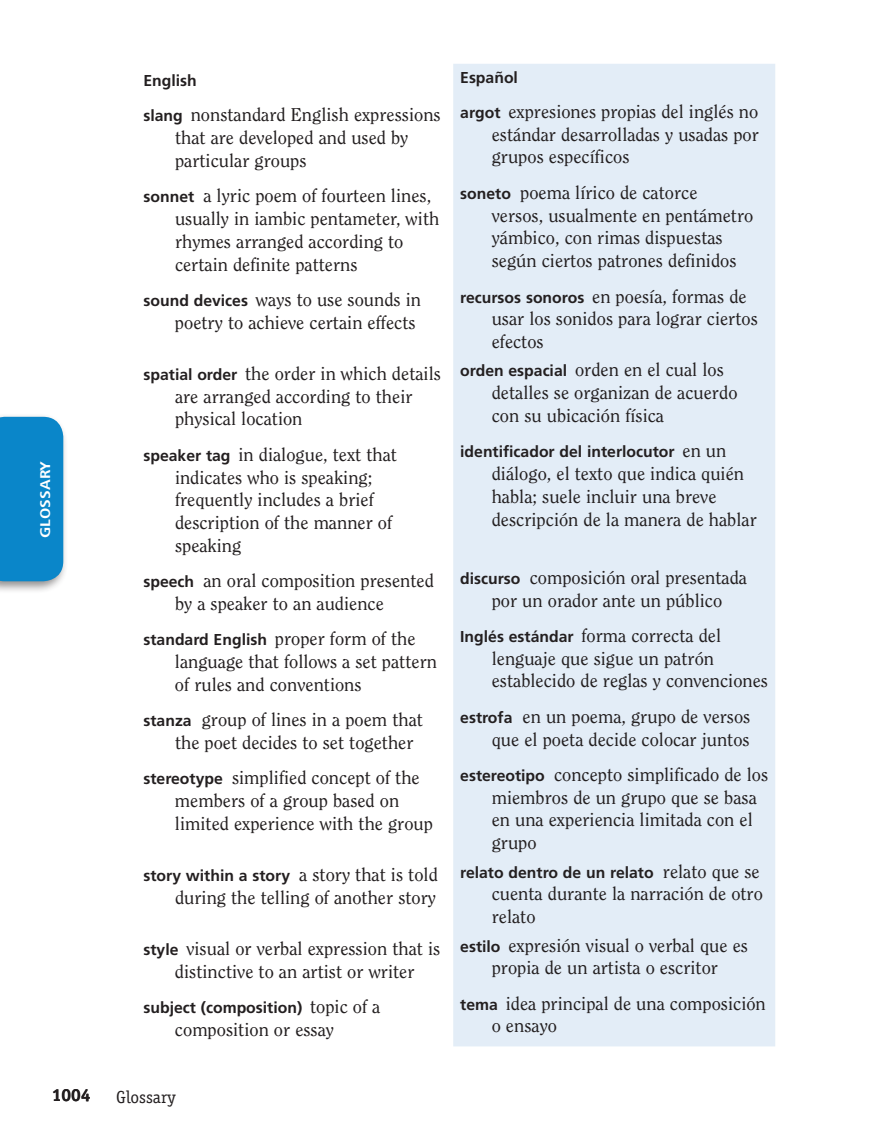
<style>
.page{position:relative;width:882px;height:1134px;background:#fff}
.page>*{position:absolute;margin:0;border:0;box-sizing:border-box;transform-origin:0 0}
.t1{font:18.38px/22.8px "Clearface";color:#231f20}
.t2{font:17.5px "Officina Serif";color:#231f20}
.t3{font:700 17.5px "Officina Sans";color:#231f20}
.t4{font:700 15.75px "Frutiger";color:#231f20}
.t5{font:700 condensed 14px "Frutiger";color:#fff;scale:1.25 1}
.s1{font-family:"Frutiger";font-weight:700;font-size:15.75px}
.s2{font-family:"Clearface";font-weight:400;font-size:18.38px}
</style>
<div class="page">
<div style="left:0;top:413px;width:68px;height:181px;background:#231f20;opacity:.5"></div>
<div style="left:0;top:417px;width:63px;height:164px;background:#0a86c9"></div>
<div style="left:453px;top:64px;width:322px;height:982px;background:#e3edf7"></div>
<p class="t5" style="left:37px;top:538px;width:63px;rotate:-90deg">GLOSSARY</p>
<p class="t4" style="left:144px;top:71px;width:55px">English</p>
<p class="t4" style="left:460px;top:68px;width:59px">Español</p>
<p class="t1" style="left:175px;top:103px;width:267px;text-indent:-32px"><span class="s1">slang</span> nonstandard English expressions that are developed and used by particular groups</p>
<p class="t1" style="left:492px;top:100px;width:269px;text-align:justify;text-indent:-32px"><span class="s1">argot</span> expresiones propias del inglés no estándar desarrolladas y usadas por grupos específicos</p>
<p class="t1" style="left:175px;top:184px;width:266px;text-indent:-32px"><span class="s1">sonnet</span> a lyric poem of fourteen lines, usually in iambic pentameter, with rhymes arranged according to certain definite patterns</p>
<p class="t1" style="left:492px;top:181px;width:263px;text-indent:-32px"><span class="s1">soneto</span> poema lírico de catorce versos, usualmente en pentámetro yámbico, con rimas dispuestas según ciertos patrones definidos</p>
<p class="t1" style="left:175px;top:288px;width:248px;text-indent:-31px"><span class="s1">sound devices</span> ways to use sounds in poetry to achieve certain effects</p>
<p class="t1" style="left:492px;top:284px;width:268px;text-indent:-31px"><span class="s1">recursos sonoros</span> en poesía, formas de usar los sonidos para lograr ciertos efectos</p>
<p class="t1" style="left:175px;top:362px;width:267px;text-indent:-32px"><span class="s1">spatial order</span> the order in which details are arranged according to their physical location</p>
<p class="t1" style="left:492px;top:358px;width:247px;text-indent:-32px"><span class="s1">orden espacial</span> orden en el cual los detalles se organizan de acuerdo con su ubicación física</p>
<p class="t1" style="left:175px;top:443px;width:224px;text-indent:-32px"><span class="s1">speaker tag</span> in dialogue, text that indicates who is speaking; frequently includes a brief description of the manner of speaking</p>
<p class="t4" style="left:460px;top:443px;width:268px">identificador del interlocutor <span class="s2">en un</span></p>
<p class="t1" style="left:492px;top:462px;width:267px">diálogo, el texto que indica quién habla; suele incluir una breve descripción de la manera de hablar</p>
<p class="t1" style="left:175px;top:569px;width:260px;text-indent:-32px"><span class="s1">speech</span> an oral composition presented by a speaker to an audience</p>
<p class="t1" style="left:460px;top:566px;width:288px;text-align:center"><span class="s1">discurso</span> composición oral presentada por un orador ante un público</p>
<p class="t4" style="left:144px;top:631px;width:274px">standard English <span class="s2">proper form of the</span></p>
<p class="t1" style="left:175px;top:650px;width:264px">language that follows a set pattern of rules and conventions</p>
<p class="t1" style="left:492px;top:624px;width:278px;text-indent:-32px"><span class="s1">Inglés estándar</span> forma correcta del lenguaje que sigue un patrón establecido de reglas y convenciones</p>
<p class="t1" style="left:175px;top:708px;width:249px;text-indent:-32px"><span class="s1">stanza</span> group of lines in a poem that the poet decides to set together</p>
<p class="t1" style="left:460px;top:705px;width:292px;text-align:right"><span class="s1">estrofa</span> en un poema, grupo de versos que el poeta decide colocar juntos</p>
<p class="t1" style="left:175px;top:766px;width:260px;text-indent:-31px"><span class="s1">stereotype</span> simplified concept of the members of a group based on limited experience with the group</p>
<p class="t1" style="left:492px;top:763px;width:278px;text-indent:-32px"><span class="s1">estereotipo</span> concepto simplificado de los miembros de un grupo que se basa en una experiencia limitada con el grupo</p>
<p class="t4" style="left:144px;top:866px;width:296px">story within a story <span class="s2">a story that is told</span></p>
<p class="t1" style="left:175px;top:886px;width:263px">during the telling of another story</p>
<p class="t4" style="left:460px;top:863px;width:301px">relato dentro de un relato <span class="s2">relato que se</span></p>
<p class="t1" style="left:492px;top:882px;width:273px">cuenta durante la narración de otro relato</p>
<p class="t1" style="left:144px;top:937px;width:298px;text-align:center"><span class="s1">style</span> visual or verbal expression that is distinctive to an artist or writer</p>
<p class="t1" style="left:460px;top:933px;width:289px;text-align:center"><span class="s1">estilo</span> expresión visual o verbal que es propia de un artista o escritor</p>
<p class="t4" style="left:144px;top:998px;width:238px">subject (composition) <span class="s2">topic of a</span></p>
<p class="t1" style="left:175px;top:1018px;width:161px">composition or essay</p>
<p class="t1" style="left:492px;top:992px;width:276px;text-indent:-31px"><span class="s1">tema</span> idea principal de una composición o ensayo</p>
<p class="t3" style="left:52px;top:1084px;width:40px">1004</p>
<p class="t2" style="left:116px;top:1086px;width:61px">Glossary</p>
</div>
